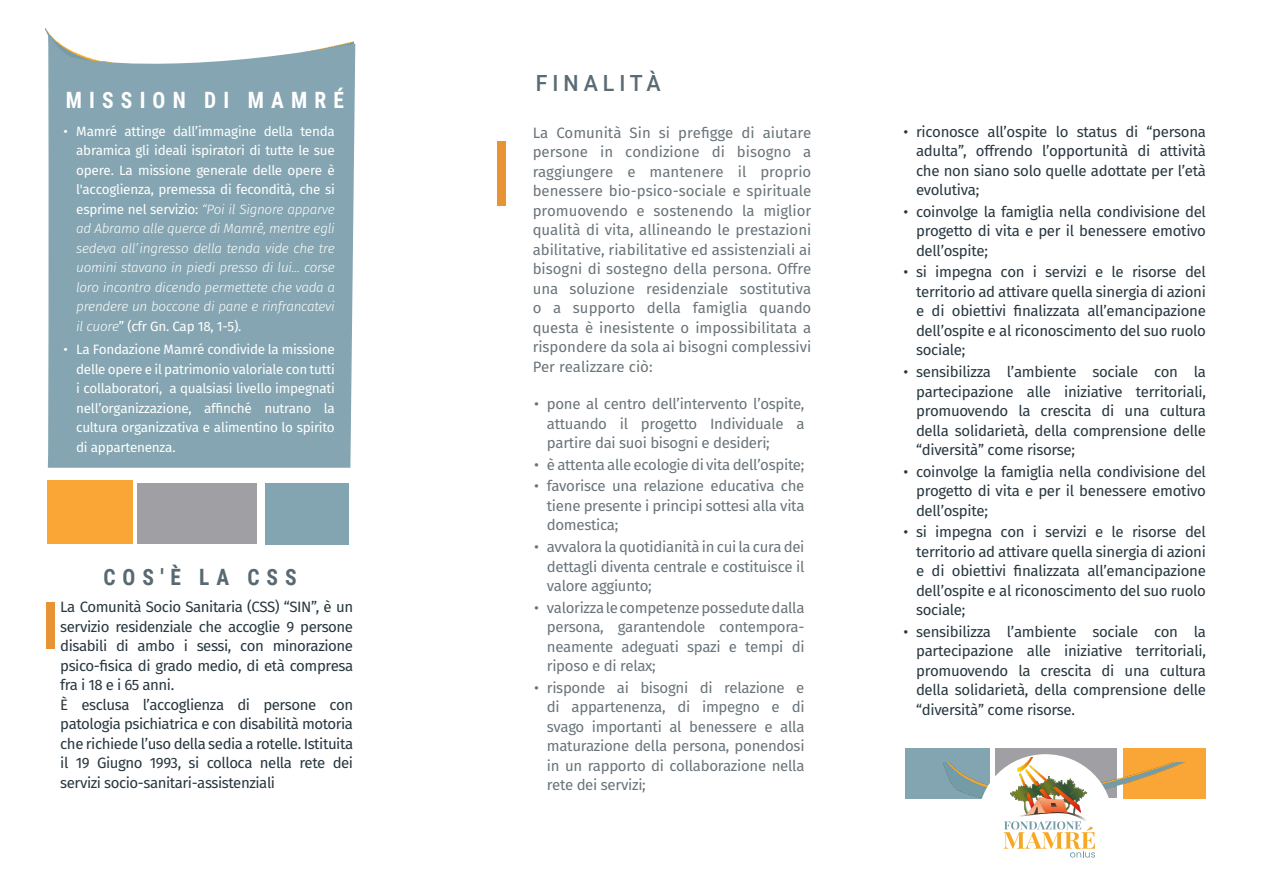
<style>
.page{position:relative;width:1263px;height:893px;background:#fff}
.page>*{position:absolute;margin:0;border:0;box-sizing:border-box;transform-origin:0 0}
.Subtitle3{font:700 22.5px "Roboto Condensed";letter-spacing:.335em;color:#fff;scale:.95 1}
.Subtitle3-2{font:700 22.5px "Roboto Condensed";letter-spacing:.325em;color:#586972;scale:.95 1}
.Subtitle3-3{font:500 22.5px "Roboto";letter-spacing:.23em;color:#5a6b74;scale:.95 1}
.Bodytext{font:15px/19.5px "Fira Sans";letter-spacing:-.02em;color:#28373f;text-align:justify}
.t1{font:italic 300 13.5px/19.5px "Fira Sans";letter-spacing:-.02em;color:#fff;text-align:justify}
.t2{font:13.5px/19.5px "Fira Sans";letter-spacing:-.02em;color:#fff;text-align:justify}
.s1{font-weight:400;font-style:normal}
</style>
<div class="page">
<div style="left:47px;top:602px;width:8px;height:46px;background:#e99434"></div>
<div style="left:995px;top:748px;width:122px;height:50px;background:#9f9fa4"></div>
<div style="left:905px;top:748px;width:85px;height:51px;background:#83a5b1"></div>
<div style="left:1123px;top:748px;width:83px;height:51px;background:#f9a636"></div>
<div style="left:137px;top:483px;width:119px;height:61px;background:#9f9fa4"></div>
<div style="left:265px;top:483px;width:84px;height:61px;background:#83a5b1"></div>
<div style="left:47px;top:480px;width:85px;height:64px;background:#f9a636"></div>
<svg style="left:46px;top:31px;width:309px;height:437px;fill:#84a5b1"></svg>
<div style="left:497px;top:141px;width:9px;height:65px;background:#e99434"></div>
<img style="left:943px;top:763px;width:240px;height:35px">
<div style="left:978px;top:754px;width:134px;height:130px;background:#fff;border-radius:50%"></div>
<img style="left:1029px;top:767px;width:11px;height:6px">
<img style="left:1017px;top:757px;width:16px;height:14px">
<img style="left:1020px;top:815px;width:66px;height:6px">
<img style="left:1010px;top:773px;width:77px;height:42px">
<svg style="left:1004px;top:821px;width:91px;height:37px"></svg>
<p class="Subtitle3" style="left:66px;top:85px;width:294px">MISSION DI MAMRÉ</p>
<p class="t1" style="left:76px;top:121px;width:260px;text-indent:-13px"><span class="s1">• Mamré attinge dall’immagine della tenda abramica gli ideali ispiratori di tutte le sue opere. La missione generale delle opere è l'accoglienza, premessa di fecondità, che si esprime nel servizio:</span> “Poi il Signore apparve ad Abramo alle querce di Mamré̀, mentre egli sedeva all’ingresso della tenda vide che tre uomini stavano in piedi presso di lui... corse loro incontro dicendo permettete che vada a prendere un boccone di pane e rinfrancatevi il cuore<span class="s1">” (cfr Gn. Cap 18, 1-5).</span></p>
<p class="t2" style="left:76px;top:340px;width:260px;text-indent:-13px">• La Fondazione Mamré condivide la missione delle opere e il patrimonio valoriale con tutti i collaboratori, a qualsiasi livello impegnati nell’organizzazione, affinché nutrano la cultura organizzativa e alimentino lo spirito di appartenenza.</p>
<p class="Subtitle3-2" style="left:103px;top:562px;width:205px">COS'È LA CSS</p>
<p class="Bodytext" style="left:60px;top:597px;width:294px">La Comunità Socio Sanitaria (CSS) “SIN”, è un servizio residenziale che accoglie 9 persone disabili di ambo i sessi, con minorazione psico-fisica di grado medio, di età compresa fra i 18 e i 65 anni.</p>
<p class="Bodytext" style="left:60px;top:695px;width:294px">È esclusa l’accoglienza di persone con patologia psichiatrica e con disabilità motoria che richiede l’uso della sedia a rotelle. Istituita il 19 Giugno 1993, si colloca nella rete dei servizi socio-sanitari-assistenziali</p>
<p class="Subtitle3-3" style="left:536px;top:68px;width:133px">FINALITÀ</p>
<p class="Bodytext" style="left:533px;top:123px;width:280px">La Comunità Sin si prefigge di aiutare persone in condizione di bisogno a raggiungere e mantenere il proprio benessere bio-psico-sociale e spirituale promuovendo e sostenendo la miglior qualità di vita, allineando le prestazioni abilitative, riabilitative ed assistenziali ai bisogni di sostegno della persona. Offre una soluzione residenziale sostitutiva o a supporto della famiglia quando questa è inesistente o impossibilitata a rispondere da sola ai bisogni complessivi Per realizzare ciò:</p>
<p class="Bodytext" style="left:547px;top:394px;width:259px;text-indent:-13px">• pone al centro dell’intervento l’ospite, attuando il progetto Individuale a partire dai suoi bisogni e desideri;</p>
<p class="Bodytext" style="left:534px;top:455px;width:272px">• è attenta alle ecologie di vita dell’ospite;</p>
<p class="Bodytext" style="left:547px;top:476px;width:259px;text-indent:-13px">• favorisce una relazione educativa che tiene presente i principi sottesi alla vita domestica;</p>
<p class="Bodytext" style="left:547px;top:537px;width:259px;text-indent:-13px">• avvalora la quotidianità in cui la cura dei dettagli diventa centrale e costituisce il valore aggiunto;</p>
<p class="Bodytext" style="left:547px;top:598px;width:259px;text-indent:-13px">• valorizza le competenze possedute dalla persona, garantendole contempora&shy;neamente adeguati spazi e tempi di riposo e di relax;</p>
<p class="Bodytext" style="left:547px;top:678px;width:259px;text-indent:-13px">• risponde ai bisogni di relazione e di appartenenza, di impegno e di svago importanti al benessere e alla maturazione della persona, ponendosi in un rapporto di collaborazione nella rete dei servizi;</p>
<p class="Bodytext" style="left:916px;top:122px;width:291px;text-indent:-13px">• riconosce all’ospite lo status di “persona adulta”, offrendo l’opportunità di attività che non siano solo quelle adottate per l’età evolutiva;</p>
<p class="Bodytext" style="left:916px;top:202px;width:291px;text-indent:-13px">• coinvolge la famiglia nella condivisione del progetto di vita e per il benessere emotivo dell’ospite;</p>
<p class="Bodytext" style="left:916px;top:262px;width:291px;text-indent:-13px">• si impegna con i servizi e le risorse del territorio ad attivare quella sinergia di azioni e di obiettivi finalizzata all’emancipazione dell’ospite e al riconoscimento del suo ruolo sociale;</p>
<p class="Bodytext" style="left:916px;top:362px;width:291px;text-indent:-13px">• sensibilizza l’ambiente sociale con la partecipazione alle iniziative territoriali, promuovendo la crescita di una cultura della solidarietà, della comprensione delle “diversità” come risorse;</p>
<p class="Bodytext" style="left:916px;top:462px;width:291px;text-indent:-13px">• coinvolge la famiglia nella condivisione del progetto di vita e per il benessere emotivo dell’ospite;</p>
<p class="Bodytext" style="left:916px;top:522px;width:291px;text-indent:-13px">• si impegna con i servizi e le risorse del territorio ad attivare quella sinergia di azioni e di obiettivi finalizzata all’emancipazione dell’ospite e al riconoscimento del suo ruolo sociale;</p>
<p class="Bodytext" style="left:916px;top:622px;width:291px;text-indent:-13px">• sensibilizza l’ambiente sociale con la partecipazione alle iniziative territoriali, promuovendo la crescita di una cultura della solidarietà, della comprensione delle “diversità” come risorse.</p>
</div>
